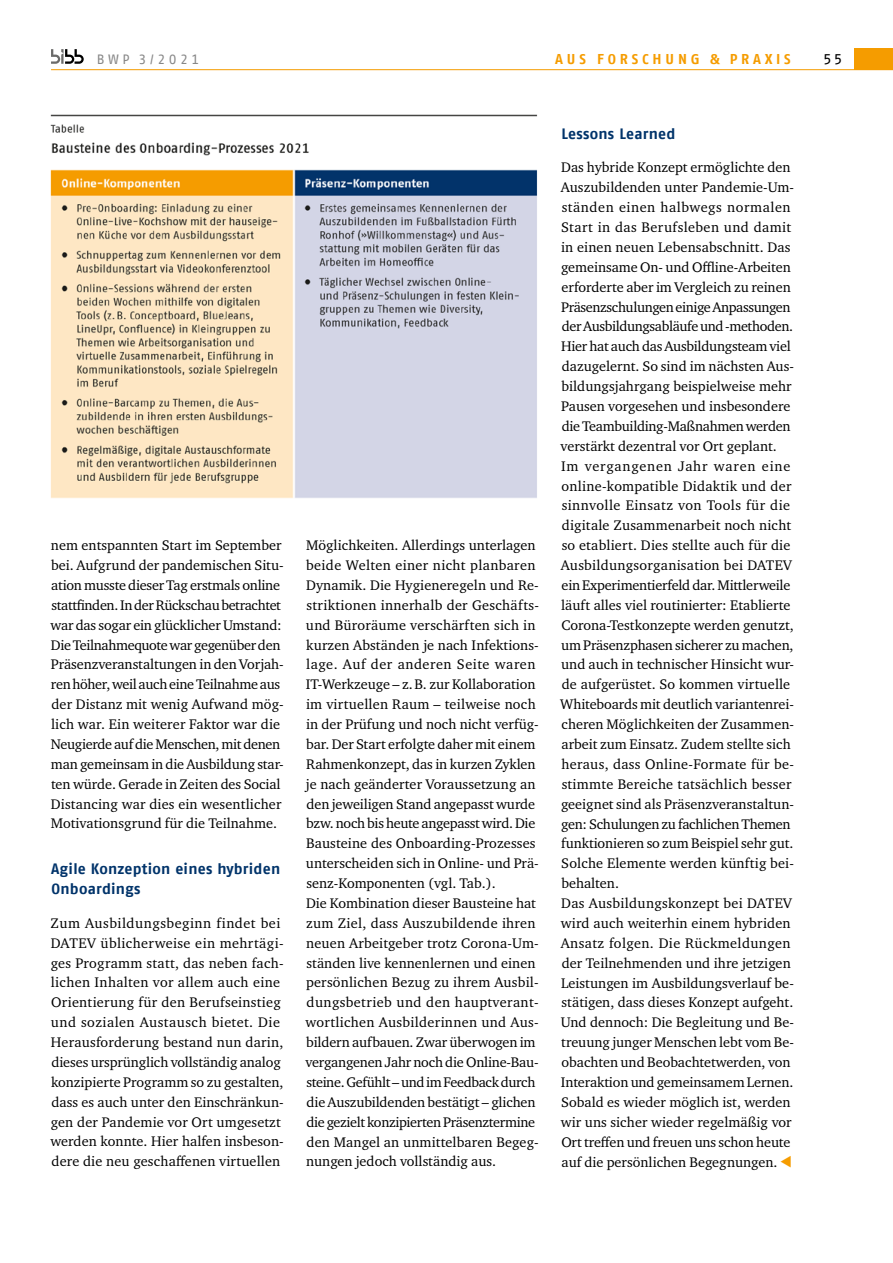
<style>
.page{position:relative;width:893px;height:1263px;background:#fff}
.page>*{position:absolute;margin:0;border:0;box-sizing:border-box;transform-origin:0 0}
.t1{font:700 15px/19.8px "Fago Pro";letter-spacing:.02em;color:#00336a}
.t2{font:15px "Fago Pro";color:#000}
.t3{font:14.25px/20px "Charter ITC Pro";color:#000}
.t4{font:700 14.25px "Fago Pro";letter-spacing:.27em;color:#f59c00}
.t5{font:13.5px "Fago Pro";letter-spacing:.26em;color:#878787}
</style>
<div class="page">
<hr style="left:51px;top:69px;width:842px;height:1px;background:#f59c00">
<svg style="left:51px;top:49px;width:33px;height:15px"></svg>
<div style="left:855px;top:48px;width:38px;height:22px;background:#f59c00"></div>
<img style="left:50px;top:114px;width:488px;height:384px">
<p class="t5" style="left:97px;top:51px;width:104px">BWP 3/2021</p>
<p class="t4" style="left:555px;top:50px;width:237px">AUS FORSCHUNG &amp; PRAXIS</p>
<p class="t2" style="left:823px;top:50px;width:20px">55</p>
<p class="t3" style="left:50px;top:535px;width:235px">nem entspannten Start im September bei. Aufgrund der pandemischen Situ&shy;ation musste dieser Tag erstmals online stattfnden. In der Rückschau betrachtet war das sogar ein glücklicher Umstand:<br>Die Teilnahmequote war gegenüber den Präsenzveranstaltungen in den Vorjah&shy;ren höher, weil auch eine Teilnahme aus der Distanz mit wenig Aufwand mög&shy;lich war. Ein weiterer Faktor war die Neugierde auf die Menschen, mit denen man gemeinsam in die Ausbildung star&shy;ten würde. Gerade in Zeiten des Social Distancing war dies ein wesentlicher Motivationsgrund für die Teilnahme.</p>
<p class="t1" style="left:51px;top:859px;width:231px">Agile Konzeption eines hybriden<br>Onboardings</p>
<p class="t3" style="left:50px;top:913px;width:235px">Zum Ausbildungsbeginn findet bei DATEV üblicherweise ein mehrtägi&shy;ges Programm statt, das neben fach&shy;lichen Inhalten vor allem auch eine Orientierung für den Berufseinstieg und sozialen Austausch bietet. Die Herausforderung bestand nun darin, dieses ursprünglich vollständig analog konzipierte Programm so zu gestalten, dass es auch unter den Einschränkun&shy;gen der Pandemie vor Ort umgesetzt werden konnte. Hier halfen insbeson&shy;dere die neu geschafenen virtuellen</p>
<p class="t3" style="left:305px;top:535px;width:235px">Möglichkeiten. Allerdings unterlagen beide Welten einer nicht planbaren Dynamik. Die Hygieneregeln und Re&shy;striktionen innerhalb der Geschäfts&shy;und Büroräume verschärften sich in kurzen Abständen je nach Infektions&shy;lage. Auf der anderen Seite waren IT-Werkzeuge – z. B. zur Kollaboration im virtuellen Raum – teilweise noch in der Prüfung und noch nicht verfüg&shy;bar. Der Start erfolgte daher mit einem Rahmenkonzept, das in kurzen Zyklen je nach geänderter Voraussetzung an den jeweiligen Stand angepasst wurde bzw. noch bis heute angepasst wird. Die Bausteine des Onboarding-Prozesses unterscheiden sich in Online- und Prä&shy;senz-Komponenten (vgl. Tab.).<br>Die Kombination dieser Bausteine hat zum Ziel, dass Auszubildende ihren neuen Arbeitgeber trotz Corona-Um&shy;ständen live kennenlernen und einen persönlichen Bezug zu ihrem Ausbil&shy;dungsbetrieb und den hauptverant&shy;wortlichen Ausbilderinnen und Aus&shy;bildern aufbauen. Zwar überwogen im vergangenen Jahr noch die Online-Bau&shy;steine. Gefühlt – und im Feedback durch die Auszubildenden bestätigt – glichen die gezielt konzipierten Präsenztermine den Mangel an unmittelbaren Begeg&shy;nungen jedoch vollständig aus.</p>
<p class="t1" style="left:561px;top:124px;width:116px">Lessons Learned</p>
<p class="t3" style="left:561px;top:157px;width:235px">Das hybride Konzept ermöglichte den Auszubildenden unter Pandemie-Um&shy;ständen einen halbwegs normalen Start in das Berufsleben und damit in einen neuen Lebensabschnitt. Das gemeinsame On- und Ofine-Arbeiten erforderte aber im Vergleich zu reinen Präsenzschulungen einige Anpassungen der Ausbildungsabläufe und -methoden.<br>Hier hat auch das Ausbildungsteam viel dazugelernt. So sind im nächsten Aus&shy;bildungsjahrgang beispielweise mehr Pausen vorgesehen und insbesondere die Teambuilding-Maßnahmen werden verstärkt dezentral vor Ort geplant.<br>Im vergangenen Jahr waren eine online-kompatible Didaktik und der</p>
<p class="t3" style="left:560px;top:495px;width:235px">sinnvolle Einsatz von Tools für die digitale Zusammenarbeit noch nicht so etabliert. Dies stellte auch für die Ausbildungsorganisation bei DATEV ein Experimentierfeld dar. Mittlerweile läuft alles viel routinierter: Etablierte Corona-Testkonzepte werden genutzt, um Präsenzphasen sicherer zu machen, und auch in technischer Hinsicht wur&shy;de aufgerüstet. So kommen virtuelle Whiteboards mit deutlich variantenrei&shy;cheren Möglichkeiten der Zusammen&shy;arbeit zum Einsatz. Zudem stellte sich heraus, dass Online-Formate für be-</p>
<p class="t3" style="left:561px;top:774px;width:235px">stimmte Bereiche tatsächlich besser geeignet sind als Präsenzveranstaltun&shy;gen: Schulungen zu fachlichen Themen funktionieren so zum Beispiel sehr gut.<br>Solche Elemente werden künftig bei&shy;behalten.<br>Das Ausbildungskonzept bei DATEV wird auch weiterhin einem hybriden Ansatz folgen. Die Rückmeldungen der Teilnehmenden und ihre jetzigen Leistungen im Ausbildungsverlauf be&shy;stätigen, dass dieses Konzept aufgeht.<br>Und dennoch: Die Begleitung und Be&shy;treuung junger Menschen lebt vom Be&shy;obachten und Beobachtetwerden, von Interaktion und gemeinsamem Lernen.<br>Sobald es wieder möglich ist, werden wir uns sicher wieder regelmäßig vor Ort trefen und freuen uns schon heute auf die persönlichen Begegnungen.</p>
</div>
